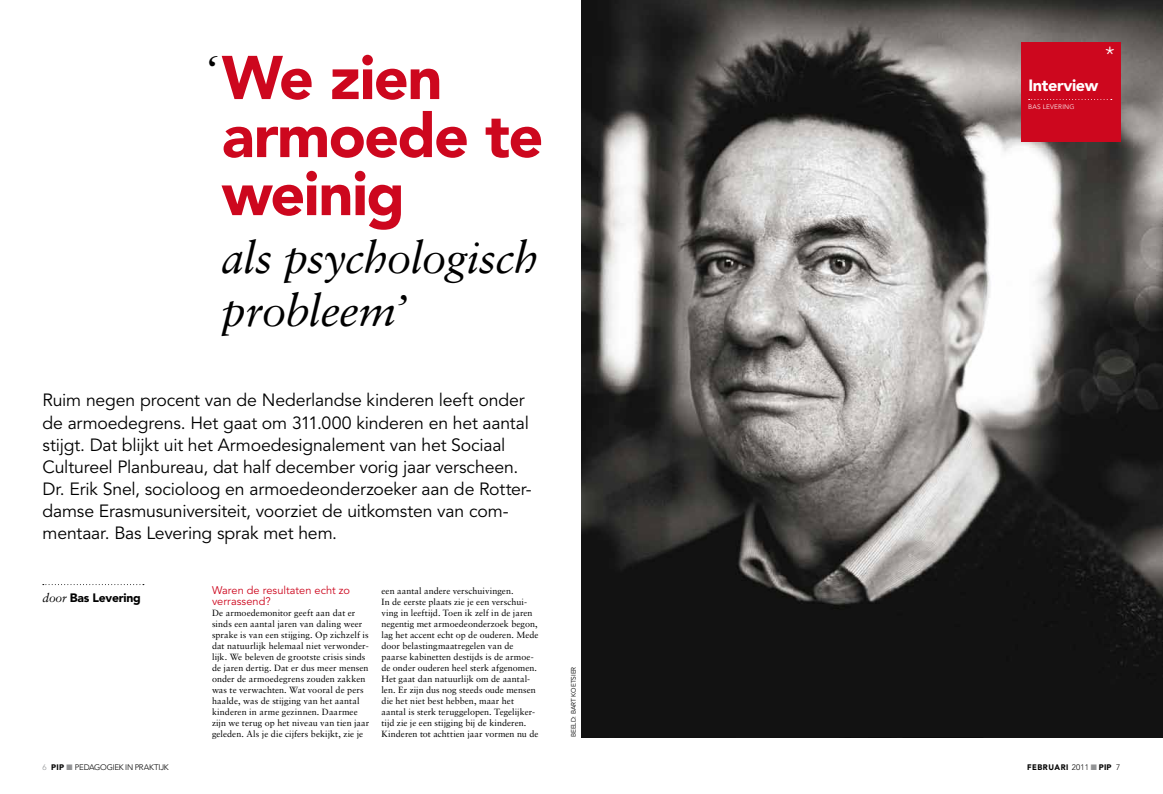
<style>
.page{position:relative;width:1163px;height:794px;background:#fff}
.page>*{position:absolute;margin:0;border:0;box-sizing:border-box;transform-origin:0 0}
.t1{font:900 61px/58px "Avenir LT Std";letter-spacing:-.025em;color:#cd071e}
.t2{font:italic 44.5px/53.4px "Sabon";letter-spacing:-.02em;color:#000}
.t3{font:300 21.7px "Avenir LT Std";color:#fff}
.t4{font:17.6px/22px "Avenir LT Std";letter-spacing:-.005em;color:#000}
.t5{font:900 16.2px "Avenir LT Std";letter-spacing:-.02em;color:#fff}
.t6{font:900 12.1px "Avenir LT Std";letter-spacing:-.02em;color:#000}
.t7{font:11px/11px "Avenir LT Std";color:#cd071e}
.t8{font:9px/11px "Sabon";letter-spacing:.005em;color:#000}
.t9{font:300 8px "Avenir LT Std";letter-spacing:-.035em;color:#000}
.t10{font:900 8px "Avenir LT Std";letter-spacing:.07em;color:#000;scale:.95 1}
.t11{font:6.5px "Avenir LT Std";letter-spacing:-.015em;color:#000}
.t12{font:300 6.5px "Avenir LT Std";letter-spacing:.03em;color:#fff}
.s1{font-family:"Sabon";font-weight:400;font-style:italic}
.s2{color:#929395}
.s3{font-weight:900}
.s4{font-weight:300}
</style>
<div class="page">
<img style="left:581px;top:0;width:581px;height:737px">
<svg style="left:43px;top:584px;width:101px;height:1px"></svg>
<div style="left:1020px;top:43px;width:100px;height:99px;background:#cd071e"></div>
<svg style="left:1028px;top:99px;width:83px;height:1px"></svg>
<h1 class="t1" style="left:222px;top:49px;width:323px">We zien armoede te weinig</h1>
<h2 class="t2" style="left:222px;top:231px;width:318px">als psychologisch probleem’</h2>
<h2 class="t2" style="left:204px;top:45px;width:14px">‘</h2>
<p class="t4" style="left:43px;top:390px;width:490px">Ruim negen procent van de Nederlandse kinderen leeft onder de armoedegrens. Het gaat om 311.000 kinderen en het aantal stijgt. Dat blijkt uit het Armoedesignalement van het Sociaal Cultureel Planbureau, dat half december vorig jaar verscheen.<br>Dr. Erik Snel, socioloog en armoedeonderzoeker aan de Rotter&shy;damse Erasmusuniversiteit, voorziet de uitkomsten van com&shy;mentaar. Bas Levering sprak met hem.</p>
<h3 class="t6" style="left:43px;top:590px;width:100px"><span class="s1">door</span> Bas Levering</h3>
<p class="t7" style="left:212px;top:585px;width:139px">Waren de resultaten echt zo verrassend?</p>
<p class="t8" style="left:212px;top:607px;width:159px">De armoedemonitor geeft aan dat er sinds een aantal jaren van daling weer sprake is van een stijging. Op zichzelf is dat natuurlijk helemaal niet verwonder&shy;lijk. We beleven de grootste crisis sinds de jaren dertig. Dat er dus meer mensen onder de armoedegrens zouden zakken was te verwachten. Wat vooral de pers haalde, was de stijging van het aantal kinderen in arme gezinnen. Daarmee zijn we terug op het niveau van tien jaar geleden. Als je die cijfers bekijkt, zie je</p>
<p class="t8" style="left:381px;top:585px;width:158px">een aantal andere verschuivingen.<br>In de eerste plaats zie je een verschui&shy;ving in leeftijd. Toen ik zelf in de jaren negentig met armoedeonderzoek begon, lag het accent echt op de ouderen. Mede door belastingmaatregelen van de paarse kabinetten destijds is de armoe&shy;de onder ouderen heel sterk afgenomen.<br>Het gaat dan natuurlijk om de aantal&shy;len. Er zijn dus nog steeds oude mensen die het niet best hebben, maar het aantal is sterk teruggelopen. Tegelijker&shy;tijd zie je een stijging bij de kinderen.<br>Kinderen tot achttien jaar vormen nu de</p>
<p class="t11" style="left:569px;top:737px;width:72px;rotate:-90deg">beeld: BART KOETSIER</p>
<h3 class="t3" style="left:1104px;top:42px;width:11px">*</h3>
<h3 class="t5" style="left:1028px;top:76px;width:72px">Interview</h3>
<p class="t12" style="left:1027px;top:103px;width:48px">BAS LEVERING</p>
<p class="t9" style="left:43px;top:763px;width:128px"><span class="s2">6</span> <span class="s3">PIP</span> <span class="s2">■</span> PEDAGOGIEK IN PRAKTIJ K</p>
<p class="t10" style="left:1026px;top:762px;width:100px">februari <span class="s4">2011</span> <span class="s2">■</span> PIP <span class="s4">7</span></p>
</div>
